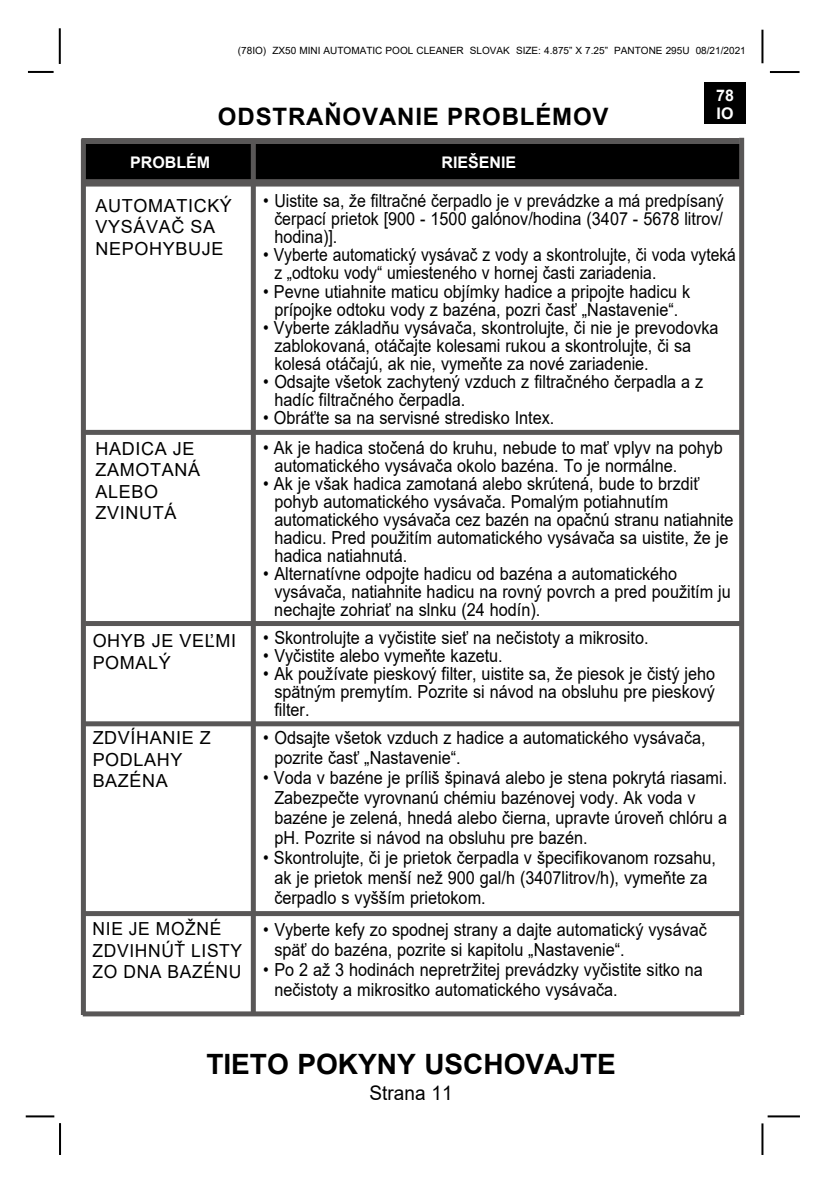
<style>
.page{position:relative;width:836px;height:1191px;background:#fff}
.page>*{position:absolute;margin:0;border:0;box-sizing:border-box;transform-origin:0 0}
.t1{font:700 28px "Arial";color:#000}
.t2{font:700 24px "Arial";letter-spacing:.035em;color:#000}
.t3{font:20px "Arial";color:#000;scale:.95 1}
.t4{font:18px/18px "Arial";color:#000;scale:.9 1}
.t5{font:18px/21.6px "Arial";letter-spacing:.035em;color:#000}
.t6{font:18px/21.6px "Arial";color:#000;text-align:justify}
.t7{font:700 16px/18px "Arial";color:#fff}
.t8{font:10px "Arial";color:#000}
</style>
<div class="page">
<hr style="left:767px;top:1115px;width:32px;height:2px;background:#000">
<hr style="left:769px;top:71px;width:30px;height:2px;background:#000">
<hr style="left:761px;top:30px;width:2px;height:33px;background:#000">
<hr style="left:761px;top:1123px;width:2px;height:32px;background:#000">
<hr style="left:28px;top:71px;width:26px;height:2px;background:#000">
<hr style="left:59px;top:28px;width:2px;height:36px;background:#000">
<hr style="left:59px;top:1123px;width:2px;height:32px;background:#000">
<hr style="left:26px;top:1115px;width:28px;height:2px;background:#000">
<div style="left:704px;top:83px;width:41px;height:41px;background:#000"></div>
<div style="left:81px;top:138px;width:658px;height:7px;background:#595757"></div>
<div style="left:83px;top:144px;width:656px;height:37px;background:#000"></div>
<div style="left:251px;top:139px;width:5px;height:876px;background:#595757"></div>
<div style="left:83px;top:179px;width:658px;height:7px;background:#595757"></div>
<div style="left:84px;top:721px;width:655px;height:5px;background:#595757"></div>
<div style="left:83px;top:430px;width:657px;height:5px;background:#595757"></div>
<div style="left:83px;top:1011px;width:657px;height:5px;background:#595757"></div>
<div style="left:81px;top:139px;width:5px;height:876px;background:#595757"></div>
<svg style="left:738px;top:138px;width:5px;height:877px;fill:#595757"></svg>
<div style="left:83px;top:911px;width:658px;height:5px;background:#595757"></div>
<div style="left:85px;top:621px;width:657px;height:5px;background:#595757"></div>
<p class="t8" style="left:238px;top:44px;width:509px">(78IO) ZX50 MINI AUTOMATIC POOL CLEANER SLOVAK SIZE: 4.875” X 7.25” PANTONE 295U 08/21/2021</p>
<p class="t7" style="left:716px;top:86px;width:19px">78<br>IO</p>
<h2 class="t2" style="left:218px;top:99px;width:392px">ODSTRAŇOVANIE PROBLÉMOV</h2>
<p class="t7" style="left:130px;top:153px;width:81px">PROBLÉM</p>
<p class="t7" style="left:441px;top:153px;width:76px">RIEŠENIE</p>
<p class="t4" style="left:274px;top:192px;width:500px;text-align:justify;text-indent:-11px">• Uistite sa, že filtračné čerpadlo je v prevádzke a má predpísaný čerpací prietok [900 - 1500 galónov/hodina (3407 - 5678 litrov/ hodina)].</p>
<p class="t4" style="left:274px;top:246px;width:514px;text-indent:-11px">• Vyberte automatický vysávač z vody a skontrolujte, či voda vyteká z „odtoku vody“ umiesteného v hornej časti zariadenia.</p>
<p class="t4" style="left:263px;top:282px;width:475px;text-align:center">• Pevne utiahnite maticu objímky hadice a pripojte hadicu k prípojke odtoku vody z bazéna, pozri časť „Nastavenie“.</p>
<p class="t4" style="left:274px;top:318px;width:495px;text-indent:-11px">• Vyberte základňu vysávača, skontrolujte, či nie je prevodovka zablokovaná, otáčajte kolesami rukou a skontrolujte, či sa kolesá otáčajú, ak nie, vymeňte za nové zariadenie.</p>
<p class="t4" style="left:274px;top:372px;width:478px;text-indent:-11px">• Odsajte všetok zachytený vzduch z filtračného čerpadla a z hadíc filtračného čerpadla.</p>
<p class="t4" style="left:263px;top:408px;width:325px">• Obráťte sa na servisné stredisko Intex.</p>
<p class="t4" style="left:274px;top:438px;width:499px;text-indent:-11px">• Ak je hadica stočená do kruhu, nebude to mať vplyv na pohyb automatického vysávača okolo bazéna. To je normálne.</p>
<p class="t4" style="left:274px;top:474px;width:511px;text-indent:-11px">• Ak je však hadica zamotaná alebo skrútená, bude to brzdiť pohyb automatického vysávača. Pomalým potiahnutím automatického vysávača cez bazén na opačnú stranu natiahnite hadicu. Pred použitím automatického vysávača sa uistite, že je hadica natiahnutá.</p>
<p class="t4" style="left:274px;top:564px;width:508px;text-indent:-11px">• Alternatívne odpojte hadicu od bazéna a automatického vysávača, natiahnite hadicu na rovný povrch a pred použitím ju nechajte zohriať na slnku (24 hodín).</p>
<p class="t4" style="left:263px;top:628px;width:429px">• Skontrolujte a vyčistite sieť na nečistoty a mikrosito.</p>
<p class="t4" style="left:263px;top:646px;width:267px">• Vyčistite alebo vymeňte kazetu.</p>
<p class="t4" style="left:274px;top:664px;width:491px;text-align:justify;text-indent:-11px">• Ak používate pieskový filter, uistite sa, že piesok je čistý jeho spätným premytím. Pozrite si návod na obsluhu pre pieskový filter.</p>
<p class="t4" style="left:274px;top:727px;width:480px;line-height:20px;text-indent:-11px">• Odsajte všetok vzduch z hadice a automatického vysávača, pozrite časť „Nastavenie“.</p>
<p class="t4" style="left:274px;top:767px;width:504px;line-height:20px;text-indent:-11px">• Voda v bazéne je príliš špinavá alebo je stena pokrytá riasami.<br>Zabezpečte vyrovnanú chémiu bazénovej vody. Ak voda v bazéne je zelená, hnedá alebo čierna, upravte úroveň chlóru a pH. Pozrite si návod na obsluhu pre bazén.</p>
<p class="t4" style="left:274px;top:847px;width:492px;line-height:20px;text-indent:-11px">• Skontrolujte, či je prietok čerpadla v špecifikovanom rozsahu, ak je prietok menší než 900 gal/h (3407litrov/h), vymeňte za čerpadlo s vyšším prietokom.</p>
<p class="t4" style="left:274px;top:919px;width:482px;line-height:20px;text-indent:-11px">• Vyberte kefy zo spodnej strany a dajte automatický vysávač späť do bazéna, pozrite si kapitolu „Nastavenie“.</p>
<p class="t4" style="left:274px;top:959px;width:477px;line-height:20px;text-indent:-11px">• Po 2 až 3 hodinách nepretržitej prevádzky vyčistite sitko na nečistoty a mikrositko automatického vysávača.</p>
<p class="t5" style="left:95px;top:194px;width:138px">AUTOMATICKÝ<br>VYSÁVAČ SA<br>NEPOHYBUJE</p>
<p class="t6" style="left:95px;top:437px;width:27px">Hadica</p>
<p class="t6" style="left:173px;top:437px;width:12px">je</p>
<p class="t6" style="left:95px;top:459px;width:15px">zamotaná alebo zvinutá</p>
<p class="t5" style="left:93px;top:630px;width:145px">OHYB JE VEĽMI<br>POMALÝ</p>
<p class="t5" style="left:93px;top:727px;width:120px">ZDVÍHANIE Z<br>PODLAHY<br>BAZÉNA</p>
<p class="t5" style="left:93px;top:918px;width:151px">NIE JE MOŽNÉ<br>ZDVIHNÚŤ LISTY<br>ZO DNA BAZÉNU</p>
<h1 class="t1" style="left:206px;top:1044px;width:411px">TIETO POKYNY USCHOVAJTE</h1>
<p class="t3" style="left:369px;top:1079px;width:89px">Strana 11</p>
</div>
